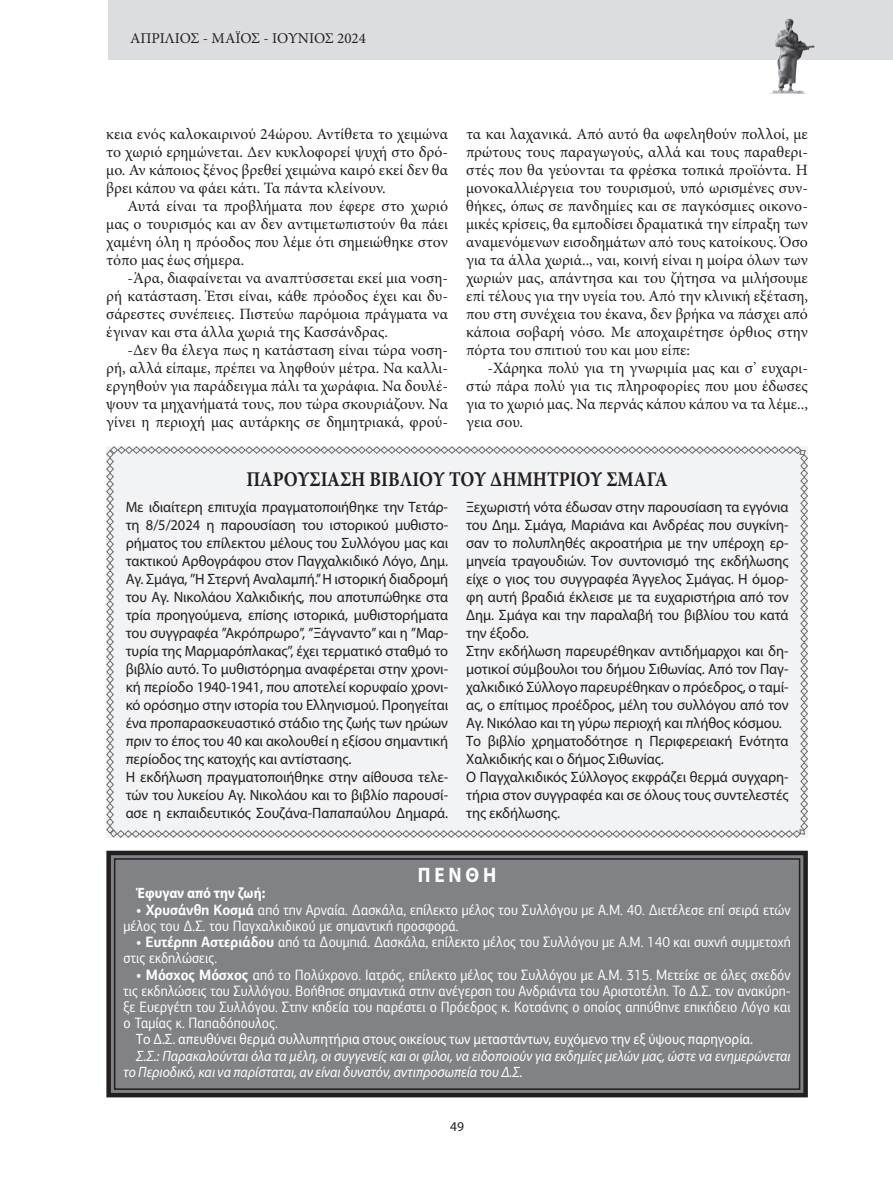
<style>
.page{position:relative;width:893px;height:1191px;background:#fff}
.page>*{position:absolute;margin:0;border:0;box-sizing:border-box;transform-origin:0 0}
.Minion{font:700 21px "Minion Pro";color:#231f20;scale:.87 1}
.Βασικό{font:700 21px "Myriad Pro";color:#fff;scale:.91 1}
.Minion-2{font:15.75px/18px "Minion Pro";color:#231f20;text-align:justify}
.Βασικό-2{font:15px/18px "Myriad Pro";letter-spacing:-.005em;color:#231f20;text-align:justify}
.Βασικό-3{font:15px/16.2px "PF Agora Sans Pro";color:#fff;scale:.91 1}
.Βασικό-4{font:italic 15px/16.2px "Myriad Pro";color:#fff;scale:.91 1}
.Βασικό-5{font:15px "Myriad Pro";color:#fff;scale:.91 1}
.t1{font:15px "Minion Pro";letter-spacing:-.005em;color:#231f20}
.Βασικό-6{font:700 15px "Myriad Pro";color:#fff;scale:.91 1}
.t2{font:13.5px "Myriad Pro";color:#231f20}
.s1{font-weight:700}
</style>
<div class="page">
<div style="left:108px;top:0;width:785px;height:60px;background:#dcdddf"></div>
<img style="left:772px;top:18px;width:43px;height:75px">
<div style="left:106px;top:446px;width:702px;height:392px;background:#f2f3f4"></div>
<div style="left:106px;top:850px;width:702px;height:248px;background:#808285"></div>
<div style="left:114px;top:858px;width:686px;height:232px;border:2px solid #231f20"></div>
<p class="t1" style="left:130px;top:28px;width:237px">ΑΠΡΙΛΙΟΣ - ΜΑΪΟΣ - ΙΟΥΝΙΟΣ 2024</p>
<p class="Minion-2" style="left:106px;top:125px;width:343px">κεια ενός καλοκαιρινού 24ώρου. Αντίθετα το χειμώνα το χωριό ερημώνεται. Δεν κυκλοφορεί ψυχή στο δρό&shy;μο. Αν κάποιος ξένος βρεθεί χειμώνα καιρό εκεί δεν θα βρει κάπου να φάει κάτι. Τα πάντα κλείνουν.</p>
<p class="Minion-2" style="left:106px;top:197px;width:343px;text-indent:21px">Αυτά είναι τα προβλήματα που έφερε στο χωριό μας ο τουρισμός και αν δεν αντιμετωπιστούν θα πάει χαμένη όλη η πρόοδος που λέμε ότι σημειώθηκε στον τόπο μας έως σήμερα.</p>
<p class="Minion-2" style="left:106px;top:269px;width:343px;text-indent:21px">-Άρα, διαφαίνεται να αναπτύσσεται εκεί μια νοση&shy;ρή κατάσταση. Έτσι είναι, κάθε πρόοδος έχει και δυ&shy;σάρεστες συνέπειες. Πιστεύω παρόμοια πράγματα να έγιναν και στα άλλα χωριά της Κασσάνδρας.</p>
<p class="Minion-2" style="left:106px;top:341px;width:343px;text-indent:21px">-Δεν θα έλεγα πως η κατάσταση είναι τώρα νοση&shy;ρή, αλλά είπαμε, πρέπει να ληφθούν μέτρα. Να καλλι&shy;εργηθούν για παράδειγμα πάλι τα χωράφια. Να δουλέ&shy;ψουν τα μηχανήματά τους, που τώρα σκουριάζουν. Να γίνει η περιοχή μας αυτάρκης σε δημητριακά, φρού-</p>
<p class="Minion-2" style="left:466px;top:125px;width:343px">τα και λαχανικά. Από αυτό θα ωφεληθούν πολλοί, με πρώτους τους παραγωγούς, αλλά και τους παραθερι&shy;στές που θα γεύονται τα φρέσκα τοπικά προϊόντα. Η μονοκαλλιέργεια του τουρισμού, υπό ωρισμένες συν&shy;θήκες, όπως σε πανδημίες και σε παγκόσμιες οικονο&shy;μικές κρίσεις, θα εμποδίσει δραματικά την είπραξη των αναμενόμενων εισοδημάτων από τους κατοίκους. Όσο για τα άλλα χωριά.., ναι, κοινή είναι η μοίρα όλων των χωριών μας, απάντησα και του ζήτησα να μιλήσουμε επί τέλους για την υγεία του. Από την κλινική εξέταση, που στη συνέχεια του έκανα, δεν βρήκα να πάσχει από κάποια σοβαρή νόσο. Με αποχαιρέτησε όρθιος στην πόρτα του σπιτιού του και μου είπε:</p>
<p class="Minion-2" style="left:466px;top:359px;width:343px;text-indent:21px">-Χάρηκα πολύ για τη γνωριμία μας και σ’ ευχαρι&shy;στώ πάρα πολύ για τις πληροφορίες που μου έδωσες για το χωριό μας. Να περνάς κάπου κάπου να τα λέμε.., γεια σου.</p>
<p class="Minion" style="left:247px;top:464px;width:485px">ΠΑΡΟΥΣΙΑΣΗ ΒΙΒΛΙΟΥ ΤΟΥ ΔΗΜΗΤΡΙΟΥ ΣΜΑΓΑ</p>
<p class="Βασικό-2" style="left:126px;top:497px;width:324px">Με ιδιαίτερη επιτυχία πραγματοποιήθηκε την Τετάρ&shy;τη 8/5/2024 η παρουσίαση του ιστορικού μυθιστο&shy;ρήματος του επίλεκτου μέλους του Συλλόγου μας και τακτικού Αρθογράφου στον Παγχαλκιδικό Λόγο, Δημ.<br>Αγ. Σμάγα, ’’Η Στερνή Αναλαμπή.’’ Η ιστορική διαδρομή του Αγ. Νικολάου Χαλκιδικής, που αποτυπώθηκε στα τρία προηγούμενα, επίσης ιστορικά, μυθιστορήματα του συγγραφέα ’’Ακρόπρωρο’’, ’’Ξάγναντο’’ και η ’’Μαρ&shy;τυρία της Μαρμαρόπλακας’’, έχει τερματικό σταθμό το βιβλίο αυτό. Το μυθιστόρημα αναφέρεται στην χρονι&shy;κή περίοδο 1940-1941, που αποτελεί κορυφαίο χρονι&shy;κό ορόσημο στην ιστορία του Ελληνισμού. Προηγείται ένα προπαρασκευαστικό στάδιο της ζωής των ηρώων πριν το έπος του 40 και ακολουθεί η εξίσου σημαντική περίοδος της κατοχής και αντίστασης.</p>
<p class="Βασικό-2" style="left:126px;top:767px;width:324px">Η εκδήλωση πραγματοποιήθηκε στην αίθουσα τελε&shy;τών του λυκείου Αγ. Νικολάου και το βιβλίο παρουσί&shy;ασε η εκπαιδευτικός Σουζάνα-Παπαπαύλου Δημαρά.</p>
<p class="Βασικό-2" style="left:466px;top:497px;width:324px">Ξεχωριστή νότα έδωσαν στην παρουσίαση τα εγγόνια του Δημ. Σμάγα, Μαριάνα και Ανδρέας που συγκίνη&shy;σαν το πολυπληθές ακροατήρια με την υπέροχη ερ&shy;μηνεία τραγουδιών. Τον συντονισμό της εκδήλωσης είχε ο γιος του συγγραφέα Άγγελος Σμάγας. Η όμορ&shy;φη αυτή βραδιά έκλεισε με τα ευχαριστήρια από τον Δημ. Σμάγα και την παραλαβή του βιβλίου του κατά την έξοδο.</p>
<p class="Βασικό-2" style="left:466px;top:641px;width:324px">Στην εκδήλωση παρευρέθηκαν αντιδήμαρχοι και δη&shy;μοτικοί σύμβουλοι του δήμου Σιθωνίας. Από τον Παγ&shy;χαλκιδικό Σύλλογο παρευρέθηκαν ο πρόεδρος, ο ταμί&shy;ας, ο επίτιμος προέδρος, μέλη του συλλόγου από τον Αγ. Νικόλαο και τη γύρω περιοχή και πλήθος κόσμου.</p>
<p class="Βασικό-2" style="left:466px;top:731px;width:324px">Το βιβλίο χρηματοδότησε η Περιφερειακή Ενότητα<br>Χαλκιδικής και ο δήμος Σιθωνίας.</p>
<p class="Βασικό-2" style="left:466px;top:767px;width:324px">Ο Παγχαλκιδικός Σύλλογος εκφράζει θερμά συγχαρη&shy;τήρια στον συγγραφέα και σε όλους τους συντελεστές της εκδήλωσης.</p>
<p class="Βασικό" style="left:418px;top:861px;width:88px">Π Ε Ν Θ Η</p>
<p class="Βασικό-6" style="left:136px;top:883px;width:143px">Έφυγαν από την ζωή:</p>
<p class="Βασικό-3" style="left:124px;top:901px;width:735px;text-indent:13px"><span class="s1">• Χρυσάνθη Κοσμά</span> από την Αρναία. Δασκάλα, επίλεκτο μέλος του Συλλόγου με Α.Μ. 40. Διετέλεσε επί σειρά ετών μέλος του Δ.Σ. του Παγχαλκιδικού με σημαντική προσφορά.</p>
<p class="Βασικό-3" style="left:124px;top:934px;width:735px;text-indent:13px"><span class="s1">• Ευτέρπη Αστεριάδου</span> από τα Δουμπιά. Δασκάλα, επίλεκτο μέλος του Συλλόγου με Α.Μ. 140 και συχνή συμμετοχή στις εκδηλώσεις.</p>
<p class="Βασικό-3" style="left:124px;top:966px;width:735px;text-align:justify;text-indent:13px"><span class="s1">• Μόσχος Μόσχος</span> από το Πολύχρονο. Ιατρός, επίλεκτο μέλος του Συλλόγου με Α.Μ. 315. Μετείχε σε όλες σχεδόν τις εκδηλώσεις του Συλλόγου. Βοήθησε σημαντικά στην ανέγερση του Ανδριάντα του Αριστοτέλη. Το Δ.Σ. τον ανακύρη&shy;ξε Ευεργέτη του Συλλόγου. Στην κηδεία του παρέστει ο Πρόεδρος κ. Κοτσάνης ο οποίος απηύθηνε επικήδειο Λόγο και ο Ταμίας κ. Παπαδόπουλος.</p>
<p class="Βασικό-5" style="left:136px;top:1030px;width:679px">Το Δ.Σ. απευθύνει θερμά συλλυπητήρια στους οικείους των μεταστάντων, ευχόμενο την εξ ύψους παρηγορία.</p>
<p class="Βασικό-4" style="left:124px;top:1047px;width:735px;text-indent:13px">Σ.Σ.: Παρακαλούνται όλα τα μέλη, οι συγγενείς και οι φίλοι, να ειδοποιούν για εκδημίες μελών μας, ώστε να ενημερώνεται το Περιοδικό, και να παρίσταται, αν είναι δυνατόν, αντιπροσωπεία του Δ.Σ.</p>
<p class="t2" style="left:450px;top:1118px;width:15px">49</p>
</div>
